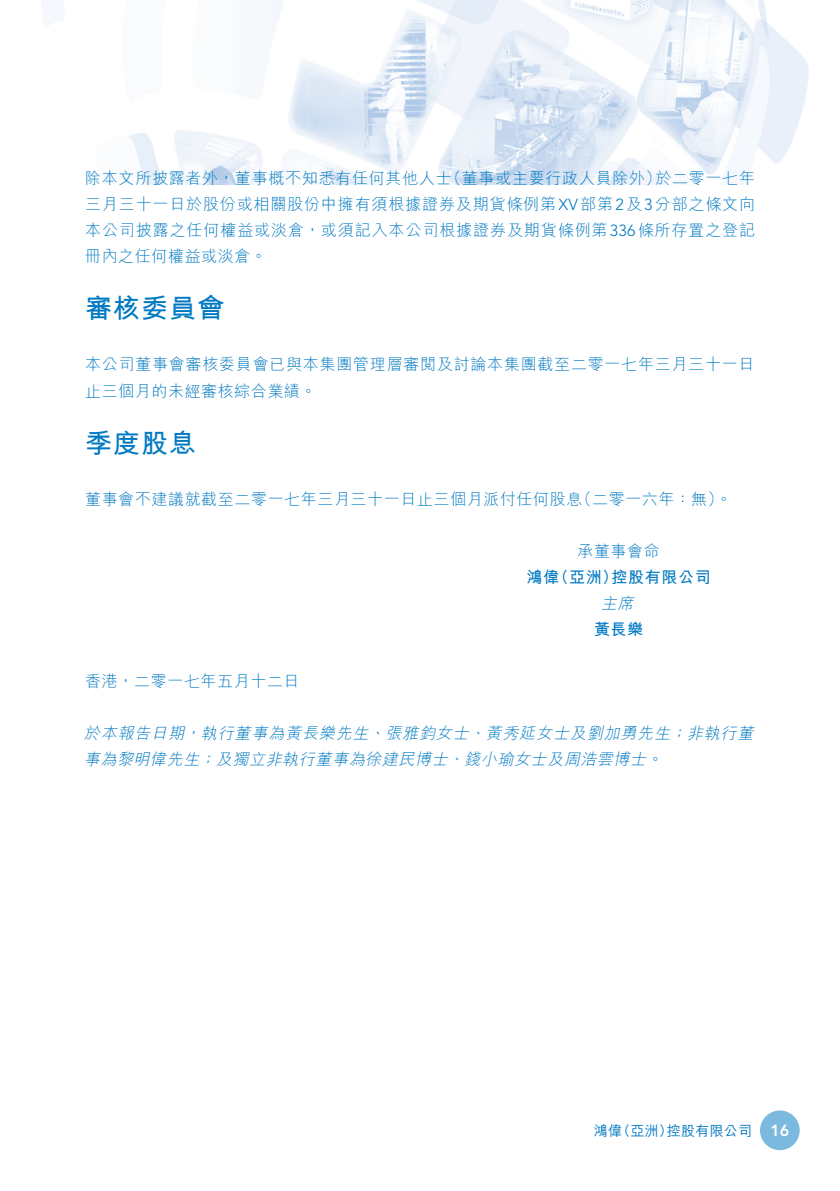
<style>
.page{position:relative;width:840px;height:1191px;background:#fff}
.page>*{position:absolute;margin:0;border:0;box-sizing:border-box;transform-origin:0 0}
._01_H1{font:700 27px "M Hei HK";letter-spacing:.04em;color:#0079c2}
._00_txt{font:300 16px/26px "M Hei HK";letter-spacing:.045em;color:#0079c2}
._00_txt-2{font:italic 300 16px "M Hei HK";color:#0079c2}
._00_txt-3{font:700 16px "M Hei HK";letter-spacing:.04em;color:#0079c2}
.t1{font:800 16px "Avenir LT Std";color:#fff}
.t2{font:500 14px "M Hei HK";letter-spacing:.02em;color:#0079c2}
.s1{font-family:"Avenir LT Std"}
.s2{font-style:normal}
</style>
<div class="page">
<div style="left:759px;top:1110px;width:40px;height:40px;background:#7bb9df;border-radius:50%"></div>
<img style="left:42px;top:0;width:767px;height:184px">
<p class="_00_txt" style="left:445px;top:165px;width:217px">（董事或主要行政人員除外）</p>
<p class="_00_txt" style="left:85px;top:165px;width:671px">除本文所披露者外，董事概不知悉有任何其他人士<br>三月三十一日於股份或相關股份中擁有須根據證券及期貨條例第<span class="s1">XV</span>部第<span class="s1">2</span>及<span class="s1">3</span>分部之條文向本公司披露之任何權益或淡倉，或須記入本公司根據證券及期貨條例第<span class="s1">336</span>條所存置之登記冊內之任何權益或淡倉。</p>
<p class="_01_H1" style="left:85px;top:289px;width:141px">審核委員會</p>
<p class="_00_txt" style="left:85px;top:351px;width:670px">本公司董事會審核委員會已與本集團管理層審閱及討論本集團截至二零一七年三月三十一日止三個月的未經審核綜合業績。</p>
<p class="_01_H1" style="left:85px;top:423px;width:113px">季度股息</p>
<p class="_00_txt" style="left:575px;top:485px;width:157px">（二零一六年：無。(</p>
<p class="_00_txt" style="left:655px;top:165px;width:101px">於二零一七年</p>
<p class="_00_txt" style="left:85px;top:485px;width:498px">董事會不建議就截至二零一七年三月三十一日止三個月派付任何股息</p>
<p class="_00_txt" style="left:577px;top:537px;width:84px">承董事會命</p>
<p class="_00_txt-3" style="left:611px;top:565px;width:101px">控股有限公司</p>
<p class="_00_txt-3" style="left:526px;top:565px;width:34px">鴻偉</p>
<p class="_00_txt-3" style="left:552px;top:565px;width:67px">（亞洲）</p>
<p class="_00_txt" style="left:85px;top:667px;width:216px">香港，二零一七年五月十二日</p>
<p class="_00_txt-2" style="left:600px;top:594px;width:37px">主席</p>
<p class="_00_txt-3" style="left:593px;top:617px;width:51px">黃長樂</p>
<p class="_00_txt-2" style="left:201px;top:724px;width:172px">執行董事為黃長樂先生</p>
<p class="_00_txt-2" style="left:84px;top:724px;width:105px">於本報告日期</p>
<p class="_00_txt-2" style="left:485px;top:724px;width:189px">黃秀延女士及劉加勇先生</p>
<p class="_00_txt-2" style="left:385px;top:724px;width:88px">張雅鈞女士</p>
<p class="_00_txt-2" style="left:686px;top:724px;width:71px">非執行董</p>
<p class="_00_txt-2" style="left:670px;top:724px;width:21px">；</p>
<p class="_00_txt-2" style="left:184px;top:724px;width:21px">，</p>
<p class="_00_txt-2" style="left:368px;top:724px;width:21px">、</p>
<p class="_00_txt-2" style="left:469px;top:724px;width:21px">、</p>
<p class="_00_txt-2" style="left:464px;top:750px;width:201px">錢小瑜女士及周浩雲博士<span class="s2">。</span></p>
<p class="_00_txt-2" style="left:216px;top:750px;width:236px">及獨立非執行董事為徐建民博士</p>
<p class="_00_txt-2" style="left:84px;top:750px;width:120px">事為黎明偉先生</p>
<p class="_00_txt-2" style="left:199px;top:750px;width:21px">；</p>
<p class="_00_txt-2" style="left:447px;top:750px;width:21px">、</p>
<p class="t2" style="left:593px;top:1120px;width:30px">鴻偉</p>
<p class="t2" style="left:666px;top:1120px;width:87px">控股有限公司</p>
<p class="t2" style="left:616px;top:1120px;width:58px">（亞洲）</p>
<p class="t1" style="left:769px;top:1120px;width:20px">16</p>
</div>
